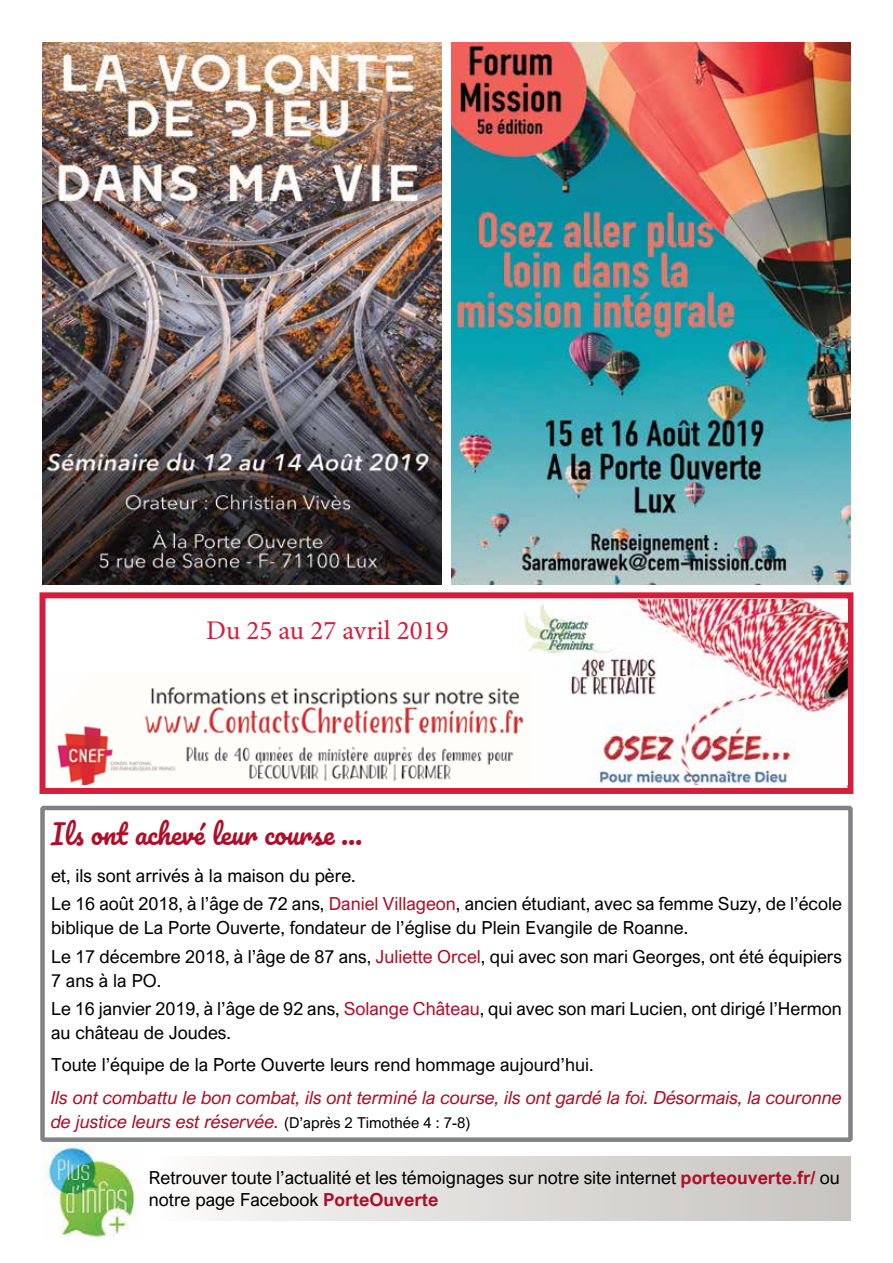
<style>
.page{position:relative;width:893px;height:1263px;background:#fff}
.page>*{position:absolute;margin:0;border:0;box-sizing:border-box;transform-origin:0 0}
.t1{font:27px "Pacifico";color:#b10d28}
.t2{font:27px "Minion Pro";color:#d51e3e}
.t3{font:18px/28.2px "Arial Nova";color:#000}
.t4{font:italic 18px/24px "Arial Nova";color:#b10d28}
.s1{color:#b10d28}
.s2{font-style:normal;font-size:15px;color:#000}
.s3{font-weight:700;color:#b10d28}
</style>
<div class="page">
<img style="left:43px;top:1144px;width:102px;height:96px">
<div style="left:40px;top:806px;width:813px;height:336px;border:4px solid #808285"></div>
<div style="left:149px;top:1157px;width:701px;height:63px;background:linear-gradient(to right,#faf9f9,#c6c3bf)"></div>
<img style="left:43px;top:43px;width:398px;height:542px">
<img style="left:452px;top:43px;width:398px;height:542px">
<div style="left:40px;top:592px;width:813px;height:202px;border:6px solid #d51e3e"></div>
<img style="left:519px;top:600px;width:328px;height:184px">
<img style="left:56px;top:672px;width:475px;height:112px">
<h1 class="t2" style="left:206px;top:613px;width:244px">Du 25 au 27 avril 2019</h1>
<h1 class="t1" style="left:51px;top:820px;width:313px">Ils ont achevé leur course …</h1>
<p class="t3" style="left:51px;top:861px;width:792px">et, ils sont arrivés à la maison du père.<br>Le 16 août 2018, à l’âge de 72 ans, <span class="s1">Daniel Villageon</span>, ancien étudiant, avec sa femme Suzy, de l’école</p>
<p class="t3" style="left:51px;top:914px;width:792px">biblique de La Porte Ouverte, fondateur de l’église du Plein Evangile de Roanne.<br>Le 17 décembre 2018, à l’âge de 87 ans, <span class="s1">Juliette Orcel</span>, qui avec son mari Georges, ont été équipiers</p>
<p class="t3" style="left:51px;top:966px;width:792px">7 ans à la PO.<br>Le 16 janvier 2019, à l’âge de 92 ans, <span class="s1">Solange Château</span>, qui avec son mari Lucien, ont dirigé l’Hermon</p>
<p class="t3" style="left:51px;top:1016px;width:544px;line-height:32.5px">au château de Joudes.<br>Toute l’équipe de la Porte Ouverte leurs rend hommage aujourd’hui.</p>
<p class="t4" style="left:51px;top:1085px;width:792px">Ils ont combattu le bon combat, ils ont terminé la course, ils ont gardé la foi. Désormais, la couronne de justice leurs est réservée. <span class="s2">(D’après 2 Timothée 4 : 7-8)</span></p>
<p class="t3" style="left:149px;top:1167px;width:692px;line-height:21.6px">Retrouver toute l’actualité et les témoignages sur notre site internet <span class="s3">porteouverte.fr/</span> ou notre page Facebook <span class="s3">PorteOuverte</span></p>
</div>
